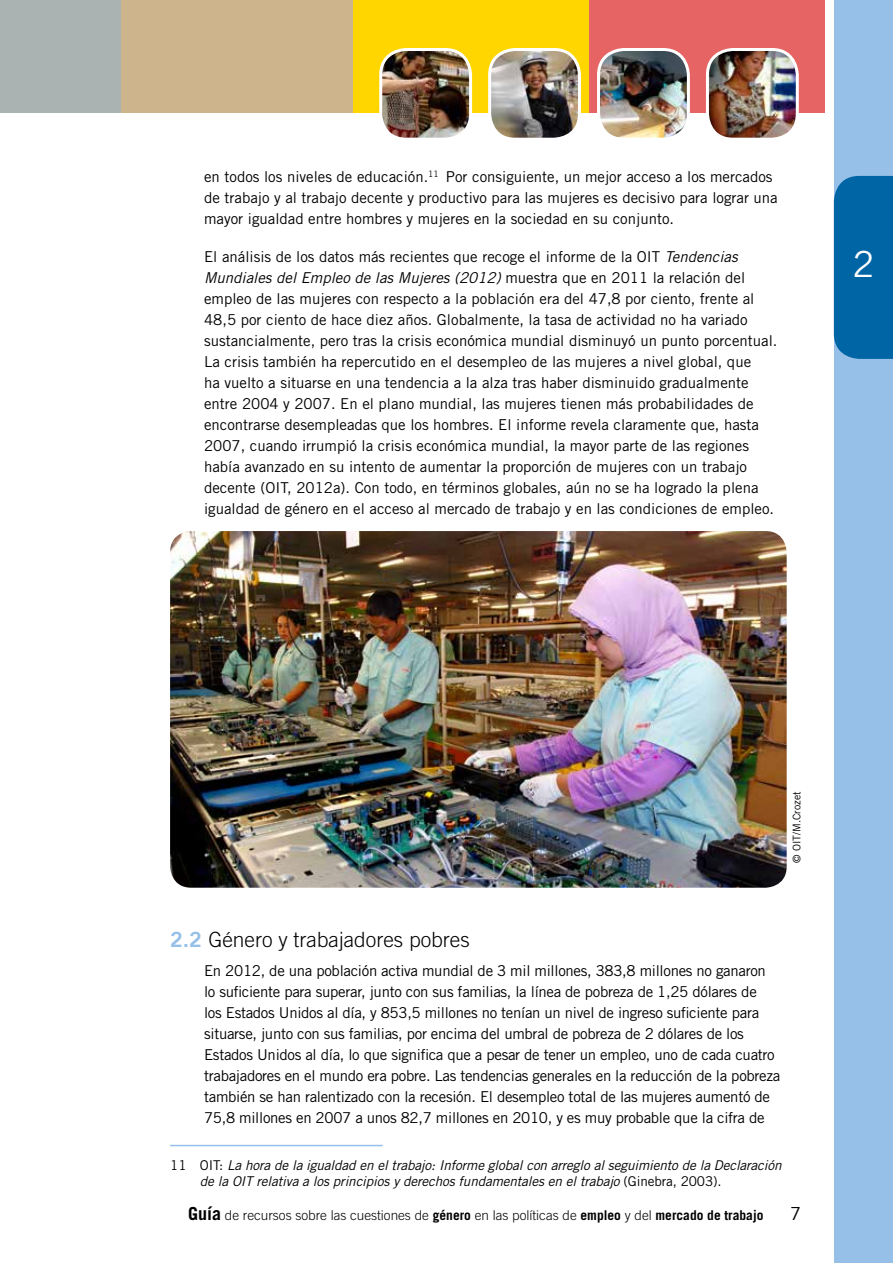
<style>
.page{position:relative;width:893px;height:1263px;background:#fff}
.page>*{position:absolute;margin:0;border:0;box-sizing:border-box;transform-origin:0 0}
.t1{font:36px "Trade Gothic";color:#fff}
.t2{font:300 21px "Trade Gothic LT Std";color:#000}
.t3{font:18px "Trade Gothic";color:#000}
.t4{font:15px/21px "Trade Gothic";color:#000}
.t5{font:15px/21px "Trade Gothic";letter-spacing:-.02em;color:#000}
.t6{font:italic 13.5px/16.2px "Trade Gothic";letter-spacing:-.01em;color:#000}
.t7{font:300 13.5px "Trade Gothic LT Std";color:#000}
.t8{font:10.5px "Trade Gothic";color:#000}
.s1{font-style:italic}
.s2{font-family:"Trade Gothic Bold Two";font-weight:400;color:#96c0e7}
.s3{font-style:normal}
.s4{font-weight:700;font-size:18px}
.s5{font-weight:700}
</style>
<div class="page">
<div style="left:0;top:0;width:121px;height:113px;background:#aab3b1"></div>
<div style="left:121px;top:0;width:236px;height:113px;background:#ceb48d"></div>
<div style="left:353px;top:0;width:236px;height:113px;background:#ffd600"></div>
<div style="left:589px;top:0;width:236px;height:113px;background:#e66564"></div>
<div style="left:834px;top:0;width:59px;height:1263px;background:#96c0e7"></div>
<img style="left:382px;top:49px;width:89px;height:88px">
<div style="left:379px;top:48px;width:93px;height:93px;border:3px solid #fff;border-radius:26px"></div>
<img style="left:491px;top:49px;width:87px;height:88px">
<div style="left:488px;top:48px;width:93px;height:93px;border:3px solid #fff;border-radius:26px"></div>
<img style="left:598px;top:49px;width:88px;height:88px">
<div style="left:597px;top:48px;width:93px;height:93px;border:3px solid #fff;border-radius:26px"></div>
<img style="left:707px;top:49px;width:88px;height:88px">
<div style="left:706px;top:48px;width:93px;height:93px;border:3px solid #fff;border-radius:26px"></div>
<div style="left:834px;top:176px;width:59px;height:183px;background:#0065a4"></div>
<hr style="left:170px;top:1145px;width:213px;height:1px;background:#96c0e7">
<img style="left:170px;top:531px;width:617px;height:357px">
<p class="t4" style="left:204px;top:166px;width:575px">en todos los niveles de educación.<sup>11</sup> Por consiguiente, un mejor acceso a los mercados de trabajo y al trabajo decente y productivo para las mujeres es decisivo para lograr una mayor igualdad entre hombres y mujeres en la sociedad en su conjunto.</p>
<p class="t4" style="left:204px;top:246px;width:575px">El análisis de los datos más recientes que recoge el informe de la OIT <span class="s1">Tendencias Mundiales del Empleo de las Mujeres (2012)</span> muestra que en 2011 la relación del empleo de las mujeres con respecto a la población era del 47,8 por ciento, frente al 48,5 por ciento de hace diez años. Globalmente, la tasa de actividad no ha variado sustancialmente, pero tras la crisis económica mundial disminuyó un punto porcentual.<br>La crisis también ha repercutido en el desempleo de las mujeres a nivel global, que<br>ha vuelto a situarse en una tendencia a la alza tras haber disminuido gradualmente entre 2004 y 2007. En el plano mundial, las mujeres tienen más probabilidades de encontrarse desempleadas que los hombres. El informe revela claramente que, hasta 2007, cuando irrumpió la crisis económica mundial, la mayor parte de las regiones había avanzado en su intento de aumentar la proporción de mujeres con un trabajo decente (OIT, 2012a). Con todo, en términos globales, aún no se ha logrado la plena igualdad de género en el acceso al mercado de trabajo y en las condiciones de empleo.</p>
<h1 class="t1" style="left:852px;top:242px;width:23px">2</h1>
<p class="t8" style="left:790px;top:863px;width:73px;rotate:-90deg">© OIT/M.Crozet</p>
<h2 class="t2" style="left:170px;top:927px;width:301px"><span class="s2">2.2</span> Género y trabajadores pobres</h2>
<p class="t5" style="left:204px;top:960px;width:578px">En 2012, de una población activa mundial de 3 mil millones, 383,8 millones no ganaron lo suficiente para superar, junto con sus familias, la línea de pobreza de 1,25 dólares de<br>los Estados Unidos al día, y 853,5 millones no tenían un nivel de ingreso suficiente para situarse, junto con sus familias, por encima del umbral de pobreza de 2 dólares de los Estados Unidos al día, lo que significa que a pesar de tener un empleo, uno de cada cuatro trabajadores en el mundo era pobre. Las tendencias generales en la reducción de la pobreza también se han ralentizado con la recesión. El desempleo total de las mujeres aumentó de 75,8 millones en 2007 a unos 82,7 millones en 2010, y es muy probable que la cifra de</p>
<p class="t6" style="left:200px;top:1157px;width:583px;text-indent:-30px"><span class="s3">11 OIT:</span> La hora de la igualdad en el trabajo: Informe global con arreglo al seguimiento de la Declaración de la OIT relativa a los principios y derechos fundamentales en el trabajo <span class="s3">(Ginebra, 2003).</span></p>
<p class="t7" style="left:188px;top:1207px;width:577px"><span class="s4">Guía</span> de recursos sobre las cuestiones de <span class="s5">género</span> en las políticas de <span class="s5">empleo</span> y del <span class="s5">mercado de trabajo</span></p>
<p class="t3" style="left:790px;top:1203px;width:12px">7</p>
</div>
